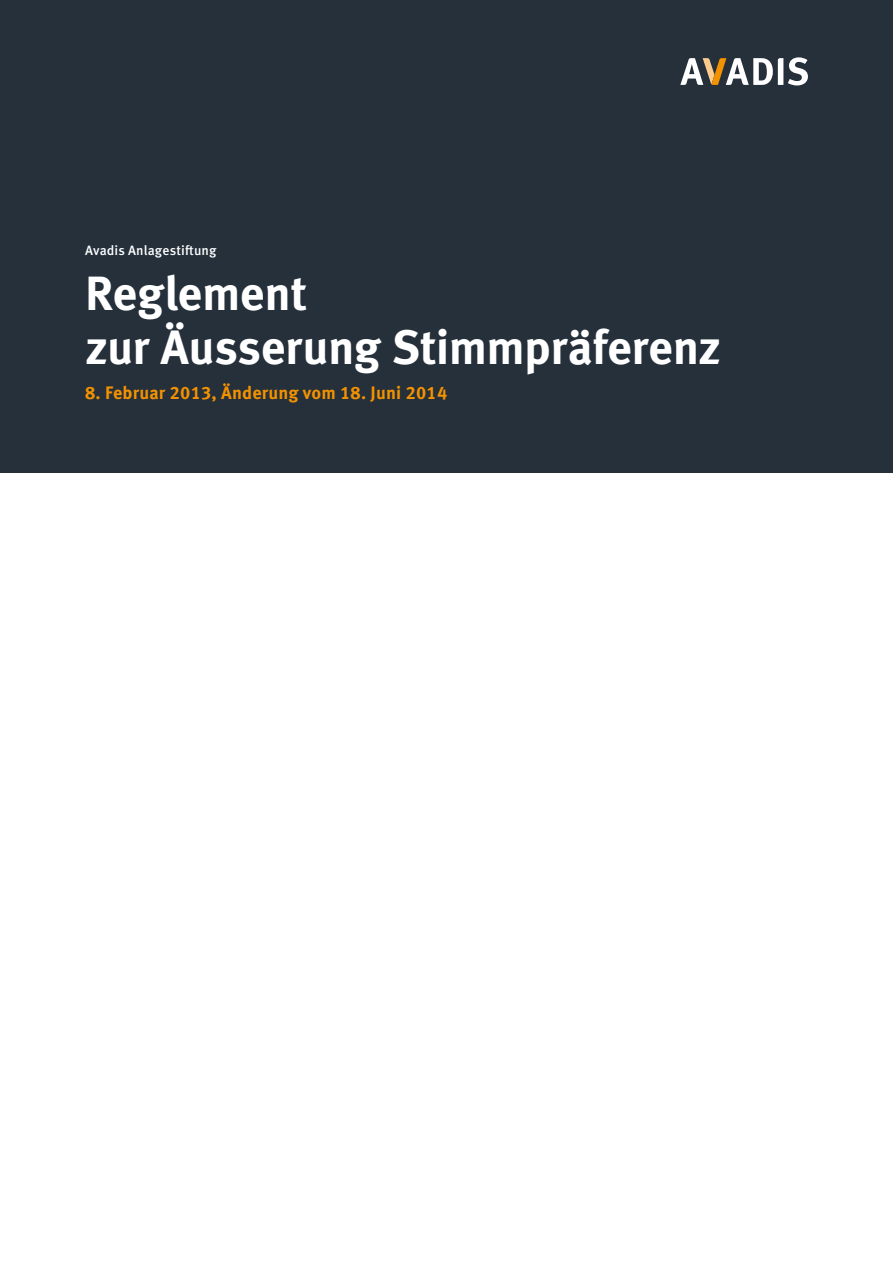
<style>
.page{position:relative;width:893px;height:1263px;background:#fff}
.page>*{position:absolute;margin:0;border:0;box-sizing:border-box;transform-origin:0 0}
.t1{font:700 48px/54px "Meta OT";letter-spacing:-.01em;color:#fff}
.t2{font:700 18px "Meta OT";letter-spacing:.01em;color:#f39200}
.t3{font:500 13.5px "Meta OT";letter-spacing:.005em;color:#fff}
</style>
<div class="page">
<div style="left:0;top:0;width:893px;height:472px;background:#25303b"></div>
<svg style="left:680px;top:57px;width:128px;height:28px"></svg>
<p class="t3" style="left:85px;top:242px;width:133px">Avadis Anlagestiftung</p>
<p class="t1" style="left:85px;top:266px;width:638px">Reglement<br>zur Äusserung Stimmpräferenz</p>
<p class="t2" style="left:85px;top:382px;width:364px">8. Februar 2013, Änderung vom 18. Juni 2014</p>
</div>
